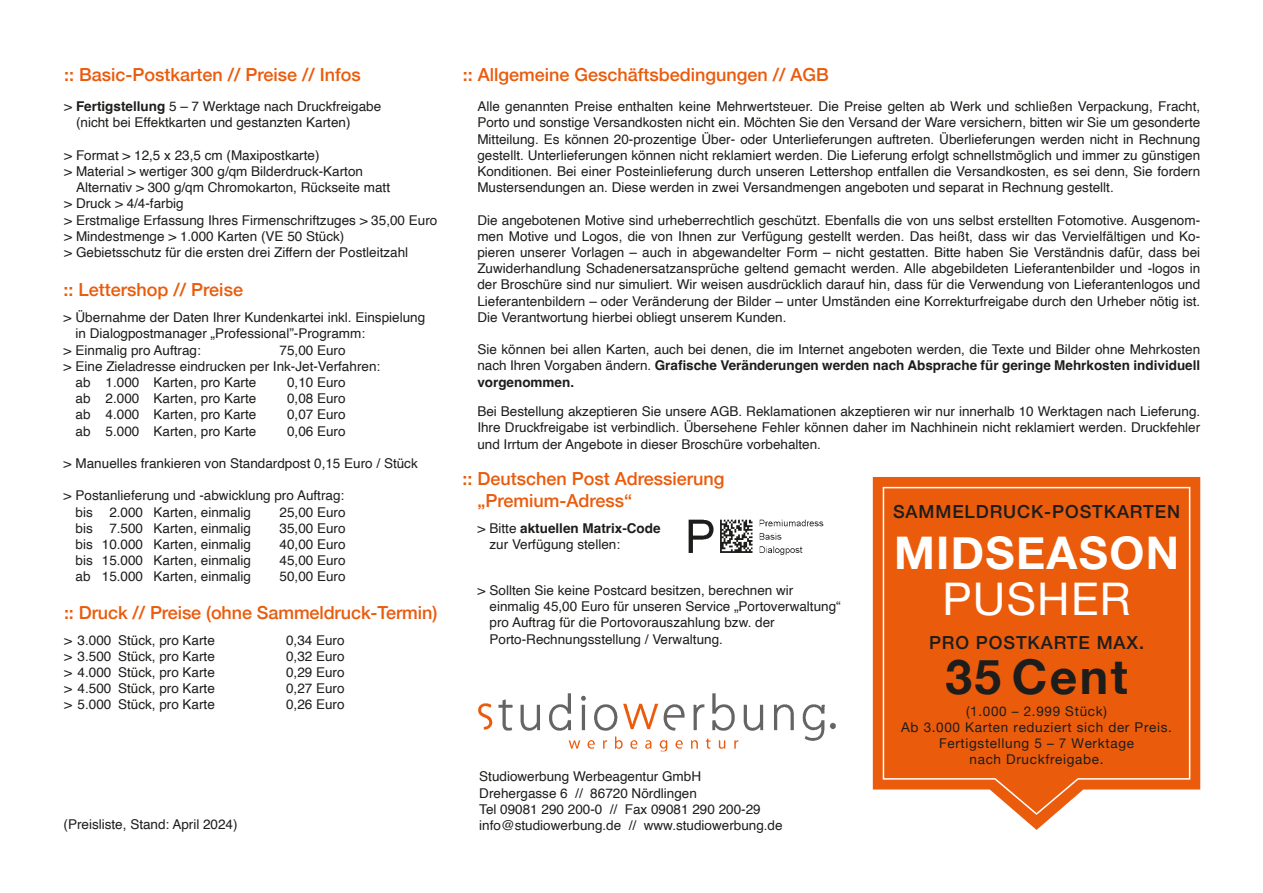
<style>
.page{position:relative;width:1263px;height:893px;background:#fff}
.page>*{position:absolute;margin:0;border:0;box-sizing:border-box;transform-origin:0 0}
.t1{font:700 48px "Helvetica Neue";letter-spacing:.05em;color:#1d1d1b}
.t2{font:700 45px "Helvetica Neue";letter-spacing:.03em;color:#fff}
.t3{font:45px "Helvetica Neue";letter-spacing:.03em;color:#fff}
.t4{font:500 18px/21.6px "Helvetica Neue";color:#ea5b0c}
.t5{font:500 18px "Helvetica Neue";letter-spacing:.05em;color:#1d1d1b}
.t6{font:13.5px/16.2px "Helvetica";color:#1d1d1b}
.t7{font:13.5px/16.2px "Helvetica Neue";letter-spacing:.05em;color:#1d1d1b;text-align:center}
.s1{font-weight:700}
</style>
<div class="page">
<img style="left:498px;top:693px;width:86px;height:38px">
<img style="left:712px;top:693px;width:124px;height:48px">
<img style="left:478px;top:703px;width:15px;height:27px">
<img style="left:565px;top:696px;width:185px;height:55px">
<img style="left:688px;top:519px;width:136px;height:36px">
<svg style="left:873px;top:477px;width:327px;height:353px;fill:#ea5b0c"></svg>
<svg style="left:882px;top:486px;width:309px;height:330px;background:#eb681f"></svg>
<h3 class="t4" style="left:64px;top:62px;width:298px">:: Basic-Postkarten // Preise // Infos</h3>
<p class="t6" style="left:76px;top:99px;width:307px;text-indent:-12px">&gt; <span class="s1">Fertigstellung</span> 5 – 7 Werktage nach Druckfreigabe (nicht bei Effektkarten und gestanzten Karten)</p>
<p class="t6" style="left:64px;top:147px;width:257px">&gt; Format &gt; 12,5 x 23,5 cm (Maxipostkarte)</p>
<p class="t6" style="left:64px;top:163px;width:300px">&gt; Material &gt; wertiger 300 g/qm Bilderdruck-Karton</p>
<p class="t6" style="left:76px;top:180px;width:315px">Alternativ &gt; 300 g/qm Chromokarton, Rückseite matt</p>
<p class="t6" style="left:64px;top:196px;width:121px">&gt; Druck &gt; 4/4-farbig</p>
<p class="t6" style="left:64px;top:212px;width:375px">&gt; Erstmalige Erfassung Ihres Firmenschriftzuges &gt; 35,00 Euro</p>
<p class="t6" style="left:64px;top:228px;width:282px">&gt; Mindestmenge &gt; 1.000 Karten (VE 50 Stück)</p>
<p class="t6" style="left:64px;top:244px;width:346px">&gt; Gebietsschutz für die ersten drei Ziffern der Postleitzahl</p>
<h3 class="t4" style="left:64px;top:277px;width:181px">:: Lettershop // Preise</h3>
<p class="t6" style="left:64px;top:310px;width:363px">&gt; Übernahme der Daten Ihrer Kundenkartei inkl. Einspielung</p>
<p class="t6" style="left:76px;top:326px;width:291px">in Dialogpostmanager „Professional”-Programm:</p>
<p class="t6" style="left:64px;top:342px;width:139px">&gt; Einmalig pro Auftrag:</p>
<p class="t6" style="left:280px;top:342px;width:68px">75,00 Euro</p>
<p class="t6" style="left:64px;top:358px;width:318px">&gt; Eine Zieladresse eindrucken per Ink-Jet-Verfahren:</p>
<p class="t6" style="left:76px;top:374px;width:182px">ab 1.000 Karten, pro Karte</p>
<p class="t6" style="left:287px;top:374px;width:60px">0,10 Euro</p>
<p class="t6" style="left:76px;top:391px;width:182px">ab 2.000 Karten, pro Karte</p>
<p class="t6" style="left:287px;top:391px;width:60px">0,08 Euro</p>
<p class="t6" style="left:76px;top:407px;width:182px">ab 4.000 Karten, pro Karte</p>
<p class="t6" style="left:287px;top:407px;width:60px">0,07 Euro</p>
<p class="t6" style="left:76px;top:423px;width:182px">ab 5.000 Karten, pro Karte</p>
<p class="t6" style="left:287px;top:423px;width:60px">0,06 Euro</p>
<p class="t6" style="left:64px;top:455px;width:356px">&gt; Manuelles frankieren von Standardpost 0,15 Euro / Stück</p>
<p class="t6" style="left:76px;top:488px;width:270px;text-indent:-12px">&gt; Postanlieferung und -abwicklung pro Auftrag: bis 2.000 Karten, einmalig</p>
<p class="t6" style="left:280px;top:504px;width:68px">25,00 Euro</p>
<p class="t6" style="left:76px;top:520px;width:177px">bis 7.500 Karten, einmalig</p>
<p class="t6" style="left:280px;top:520px;width:68px">35,00 Euro</p>
<p class="t6" style="left:76px;top:536px;width:177px">bis 10.000 Karten, einmalig</p>
<p class="t6" style="left:280px;top:536px;width:68px">40,00 Euro</p>
<p class="t6" style="left:76px;top:553px;width:177px">bis 15.000 Karten, einmalig</p>
<p class="t6" style="left:280px;top:553px;width:68px">45,00 Euro</p>
<p class="t6" style="left:76px;top:569px;width:177px">ab 15.000 Karten, einmalig</p>
<p class="t6" style="left:280px;top:569px;width:68px">50,00 Euro</p>
<h3 class="t4" style="left:64px;top:600px;width:375px">:: Druck // Preise (ohne Sammeldruck-Termin)</h3>
<p class="t6" style="left:64px;top:632px;width:152px">&gt; 3.000 Stück, pro Karte</p>
<p class="t6" style="left:286px;top:632px;width:60px">0,34 Euro</p>
<p class="t6" style="left:64px;top:648px;width:152px">&gt; 3.500 Stück, pro Karte</p>
<p class="t6" style="left:286px;top:648px;width:60px">0,32 Euro</p>
<p class="t6" style="left:64px;top:664px;width:152px">&gt; 4.000 Stück, pro Karte</p>
<p class="t6" style="left:286px;top:664px;width:60px">0,29 Euro</p>
<p class="t6" style="left:64px;top:681px;width:152px">&gt; 4.500 Stück, pro Karte</p>
<p class="t6" style="left:286px;top:681px;width:60px">0,27 Euro</p>
<p class="t6" style="left:64px;top:697px;width:152px">&gt; 5.000 Stück, pro Karte</p>
<p class="t6" style="left:286px;top:697px;width:60px">0,26 Euro</p>
<p class="t6" style="left:64px;top:817px;width:176px">(Preisliste, Stand: April 2024)</p>
<h3 class="t4" style="left:463px;top:62px;width:368px">:: Allgemeine Geschäftsbedingungen // AGB</h3>
<p class="t6" style="left:477px;top:99px;width:724px;text-align:justify">Alle genannten Preise enthalten keine Mehrwertsteuer. Die Preise gelten ab Werk und schließen Verpackung, Fracht, Porto und sonstige Versandkosten nicht ein. Möchten Sie den Versand der Ware versichern, bitten wir Sie um gesonderte Mitteilung. Es können 20-prozentige Über- oder Unterlieferungen auftreten. Überlieferungen werden nicht in Rechnung gestellt. Unterlieferungen können nicht reklamiert werden. Die Lieferung erfolgt schnellstmöglich und immer zu günstigen Konditionen. Bei einer Posteinlieferung durch unseren Lettershop entfallen die Versandkosten, es sei denn, Sie fordern Mustersendungen an. Diese werden in zwei Versandmengen angeboten und separat in Rechnung gestellt.</p>
<p class="t6" style="left:477px;top:212px;width:724px;text-align:justify">Die angebotenen Motive sind urheberrechtlich geschützt. Ebenfalls die von uns selbst erstellten Fotomotive. Ausgenom&shy;men Motive und Logos, die von Ihnen zur Verfügung gestellt werden. Das heißt, dass wir das Vervielfältigen und Ko&shy;pieren unserer Vorlagen – auch in abgewandelter Form – nicht gestatten. Bitte haben Sie Verständnis dafür, dass bei Zuwiderhandlung Schadenersatzansprüche geltend gemacht werden. Alle abgebildeten Lieferantenbilder und -logos in der Broschüre sind nur simuliert. Wir weisen ausdrücklich darauf hin, dass für die Verwendung von Lieferantenlogos und Lieferantenbildern – oder Veränderung der Bilder – unter Umständen eine Korrekturfreigabe durch den Urheber nötig ist.<br>Die Verantwortung hierbei obliegt unserem Kunden.</p>
<p class="t6" style="left:477px;top:342px;width:724px;text-align:justify">Sie können bei allen Karten, auch bei denen, die im Internet angeboten werden, die Texte und Bilder ohne Mehrkosten nach Ihren Vorgaben ändern. <span class="s1">Grafische Veränderungen werden nach Absprache für geringe Mehrkosten individuell vorgenommen.</span></p>
<p class="t6" style="left:477px;top:404px;width:724px;text-align:justify">Bei Bestellung akzeptieren Sie unsere AGB. Reklamationen akzeptieren wir nur innerhalb 10 Werktagen nach Lieferung.<br>Ihre Druckfreigabe ist verbindlich. Übersehene Fehler können daher im Nachhinein nicht reklamiert werden. Druckfehler und Irrtum der Angebote in dieser Broschüre vorbehalten.</p>
<h3 class="t4" style="left:477px;top:467px;width:249px;text-indent:-15px">:: Deutschen Post Adressierung „Premium-Adress“</h3>
<p class="t6" style="left:489px;top:520px;width:173px;text-indent:-12px">&gt; Bitte <span class="s1">aktuellen Matrix-Code </span>zur Verfügung stellen:</p>
<p class="t6" style="left:489px;top:583px;width:353px;text-indent:-12px">&gt; Sollten Sie keine Postcard besitzen, berechnen wir einmalig 45,00 Euro für unseren Service „Portoverwaltung“ pro Auftrag für die Portovorauszahlung bzw. der Porto-Rechnungsstellung / Verwaltung.</p>
<p class="t6" style="left:479px;top:769px;width:305px">Studiowerbung Werbeagentur GmbH<br>Drehergasse 6 // 86720 Nördlingen<br>Tel 09081 290 200-0 // Fax 09081 290 200-29 info@studiowerbung.de // www.studiowerbung.de</p>
<h3 class="t5" style="left:893px;top:497px;width:288px">SAMMELDRUCK-POSTKARTEN</h3>
<h2 class="t2" style="left:894px;top:517px;width:286px">MIDSEASON</h2>
<h2 class="t3" style="left:942px;top:567px;width:190px">PUSHER</h2>
<h3 class="t5" style="left:929px;top:628px;width:217px">PRO POSTKARTE MAX.</h3>
<h1 class="t1" style="left:945px;top:639px;width:184px">35 Cent</h1>
<p class="t7" style="left:901px;top:704px;width:272px">(1.000 – 2.999 Stück)<br>Ab 3.000 Karten reduziert sich der Preis.<br>Fertigstellung 5 – 7 Werktage<br>nach Druckfreigabe.</p>
</div>
